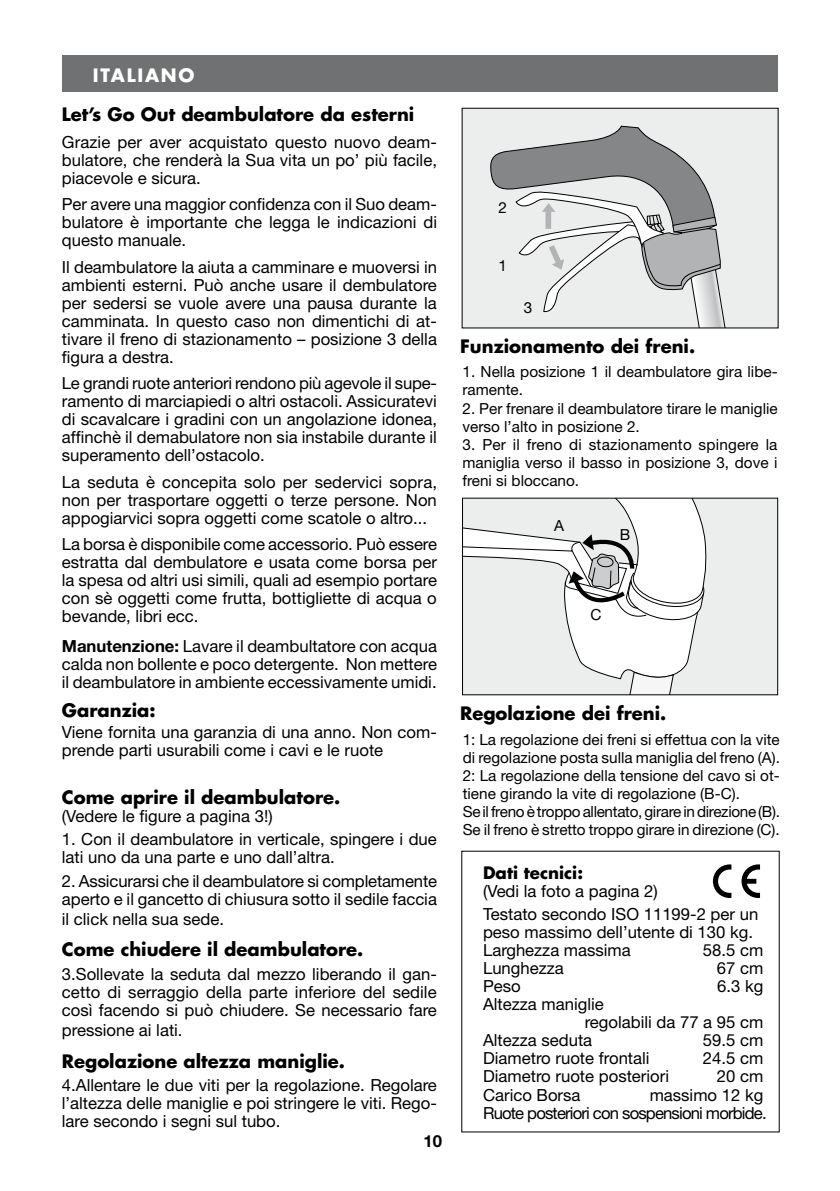
<style>
.page{position:relative;width:840px;height:1191px;background:#fff}
.page>*{position:absolute;margin:0;border:0;box-sizing:border-box;transform-origin:0 0}
.t1{font:700 18px "Futura";color:#000}
.t2{font:700 18px "Futura";letter-spacing:.1em;color:#fff}
.t3{font:16.6px/18px "Helvetica Neue";color:#000;text-align:justify}
.t4{font:16.6px/18px "Helvetica Neue";letter-spacing:-.05em;color:#000;text-align:right}
.t5{font:700 16.6px "Futura";color:#000}
.t6{font:700 16.6px "Helvetica Neue";color:#000}
.t7{font:15.4px/18px "Helvetica Neue";color:#000}
.s1{font-weight:700}
</style>
<div class="page">
<div style="left:62px;top:55px;width:715px;height:37px;background:#707172"></div>
<svg style="left:712px;top:864px;width:19px;height:34px"></svg>
<svg style="left:741px;top:864px;width:18px;height:34px"></svg>
<div style="left:462px;top:108px;width:315px;height:220px;background:#eceded"></div>
<svg style="left:490px;top:125px;width:236px;height:201px"></svg>
<div style="left:461px;top:108px;width:317px;height:220px;border:1px solid #000"></div>
<div style="left:462px;top:498px;width:315px;height:197px;background:#eceded"></div>
<svg style="left:464px;top:499px;width:243px;height:194px"></svg>
<p class="t2" style="left:93px;top:62px;width:102px">ITALIANO</p>
<p class="t1" style="left:62px;top:102px;width:354px">Let’s Go Out deambulatore da esterni</p>
<p class="t3" style="left:62px;top:133px;width:376px">Grazie per aver acquistato questo nuovo deam&shy;bulatore, che renderà la Sua vita un po’ più facile, piacevole e sicura.</p>
<p class="t3" style="left:62px;top:195px;width:376px">Per avere una maggior confidenza con il Suo deam&shy;bulatore è importante che legga le indicazioni di questo manuale.</p>
<p class="t3" style="left:62px;top:258px;width:376px">Il deambulatore la aiuta a camminare e muoversi in ambienti esterni. Può anche usare il dembulatore per sedersi se vuole avere una pausa durante la camminata. In questo caso non dimentichi di at&shy;tivare il freno di stazionamento – posizione 3 della figura a destra.</p>
<p class="t3" style="left:62px;top:374px;width:376px">Le grandi ruote anteriori rendono più agevole il supe&shy;ramento di marciapiedi o altri ostacoli. Assicuratevi di scavalcare i gradini con un angolazione idonea, affinchè il demabulatore non sia instabile durante il superamento dell’ostacolo.</p>
<p class="t3" style="left:62px;top:473px;width:376px">La seduta è concepita solo per sedervici sopra, non per trasportare oggetti o terze persone. Non appogiarvici sopra oggetti come scatole o altro...</p>
<p class="t3" style="left:62px;top:535px;width:376px">La borsa è disponibile come accessorio. Può essere estratta dal dembulatore e usata come borsa per la spesa od altri usi simili, quali ad esempio portare con sè oggetti come frutta, bottigliette di acqua o bevande, libri ecc.</p>
<p class="t3" style="left:62px;top:636px;width:376px"><span class="s1">Manutenzione:</span> Lavare il deambultatore con acqua calda non bollente e poco detergente. Non mettere il deambulatore in ambiente eccessivamente umidi.</p>
<p class="t1" style="left:62px;top:697px;width:95px">Garanzia:</p>
<p class="t3" style="left:62px;top:722px;width:376px">Viene fornita una garanzia di una anno. Non com&shy;prende parti usurabili come i cavi e le ruote</p>
<p class="t1" style="left:62px;top:784px;width:280px">Come aprire il deambulatore.</p>
<p class="t3" style="left:62px;top:806px;width:212px">(Vedere le figure a pagina 3!)</p>
<p class="t3" style="left:62px;top:830px;width:376px">1. Con il deambulatore in verticale, spingere i due lati uno da una parte e uno dall’altra.</p>
<p class="t3" style="left:62px;top:872px;width:376px">2. Assicurarsi che il deambulatore si completamente aperto e il gancetto di chiusura sotto il sedile faccia</p>
<p class="t3" style="left:62px;top:910px;width:164px">il click nella sua sede.</p>
<p class="t1" style="left:62px;top:937px;width:303px">Come chiudere il deambulatore.</p>
<p class="t3" style="left:62px;top:965px;width:376px">3.Sollevate la seduta dal mezzo liberando il gan&shy;cetto di serraggio della parte inferiore del sedile così facendo si può chiudere. Se necessario fare</p>
<p class="t3" style="left:62px;top:1021px;width:122px">pressione ai lati.</p>
<p class="t1" style="left:62px;top:1048px;width:284px">Regolazione altezza maniglie.</p>
<p class="t3" style="left:62px;top:1076px;width:376px">4.Allentare le due viti per la regolazione. Regolare l’altezza delle maniglie e poi stringere le viti. Rego&shy;lare secondo i segni sul tubo.</p>
<p class="t6" style="left:423px;top:1130px;width:20px">10</p>
<p class="t7" style="left:498px;top:198px;width:10px">2</p>
<p class="t7" style="left:498px;top:257px;width:10px">1</p>
<p class="t7" style="left:523px;top:298px;width:10px">3</p>
<p class="t1" style="left:460px;top:334px;width:236px">Funzionamento dei freni.</p>
<p class="t7" style="left:462px;top:363px;width:316px">1. Nella posizione 1 il deambulatore gira libe&shy;ramente.</p>
<p class="t7" style="left:462px;top:399px;width:316px">2. Per frenare il deambulatore tirare le maniglie verso l’alto in posizione 2.</p>
<p class="t7" style="left:462px;top:435px;width:316px;text-align:justify">3. Per il freno di stazionamento spingere la maniglia verso il basso in posizione 3, dove i freni si bloccano.</p>
<p class="t7" style="left:554px;top:516px;width:11px">A</p>
<p class="t7" style="left:619px;top:525px;width:12px">B</p>
<p class="t7" style="left:590px;top:605px;width:13px">C</p>
<p class="t1" style="left:460px;top:700px;width:207px">Regolazione dei freni.</p>
<p class="t7" style="left:462px;top:730px;width:318px">1: La regolazione dei freni si effettua con la vite di regolazione posta sulla maniglia del freno (A).<br>2: La regolazione della tensione del cavo si ot&shy;tiene girando la vite di regolazione (B-C).<br>Se il freno è troppo allentato, girare in direzione (B).<br>Se il freno è stretto troppo girare in direzione (C).</p>
<p class="t5" style="left:483px;top:861px;width:101px">Dati tecnici:</p>
<p class="t3" style="left:483px;top:878px;width:276px;line-height:23.6px">(Vedi la foto a pagina 2)<br>Testato secondo ISO 11199-2 per un</p>
<p class="t3" style="left:483px;top:923px;width:271px">peso massimo dell’utente di 130 kg.<br>Larghezza massima</p>
<p class="t3" style="left:702px;top:941px;width:62px">58.5 cm</p>
<p class="t3" style="left:483px;top:959px;width:82px">Lunghezza</p>
<p class="t3" style="left:716px;top:959px;width:48px">67 cm</p>
<p class="t3" style="left:483px;top:977px;width:39px">Peso</p>
<p class="t3" style="left:716px;top:977px;width:48px">6.3 kg</p>
<p class="t3" style="left:483px;top:995px;width:122px">Altezza maniglie</p>
<p class="t3" style="left:584px;top:1013px;width:180px">regolabili da 77 a 95 cm</p>
<p class="t3" style="left:483px;top:1031px;width:111px">Altezza seduta</p>
<p class="t3" style="left:702px;top:1031px;width:62px">59.5 cm</p>
<p class="t3" style="left:483px;top:1049px;width:168px">Diametro ruote frontali</p>
<p class="t3" style="left:702px;top:1049px;width:62px">24.5 cm</p>
<p class="t3" style="left:483px;top:1067px;width:187px">Diametro ruote posteriori</p>
<p class="t3" style="left:716px;top:1067px;width:48px">20 cm</p>
<p class="t3" style="left:483px;top:1085px;width:99px">Carico Borsa</p>
<p class="t4" style="left:483px;top:1085px;width:285px">massimo 12 kg<br>Ruote posteriori con sospensioni morbide.</p>
</div>
